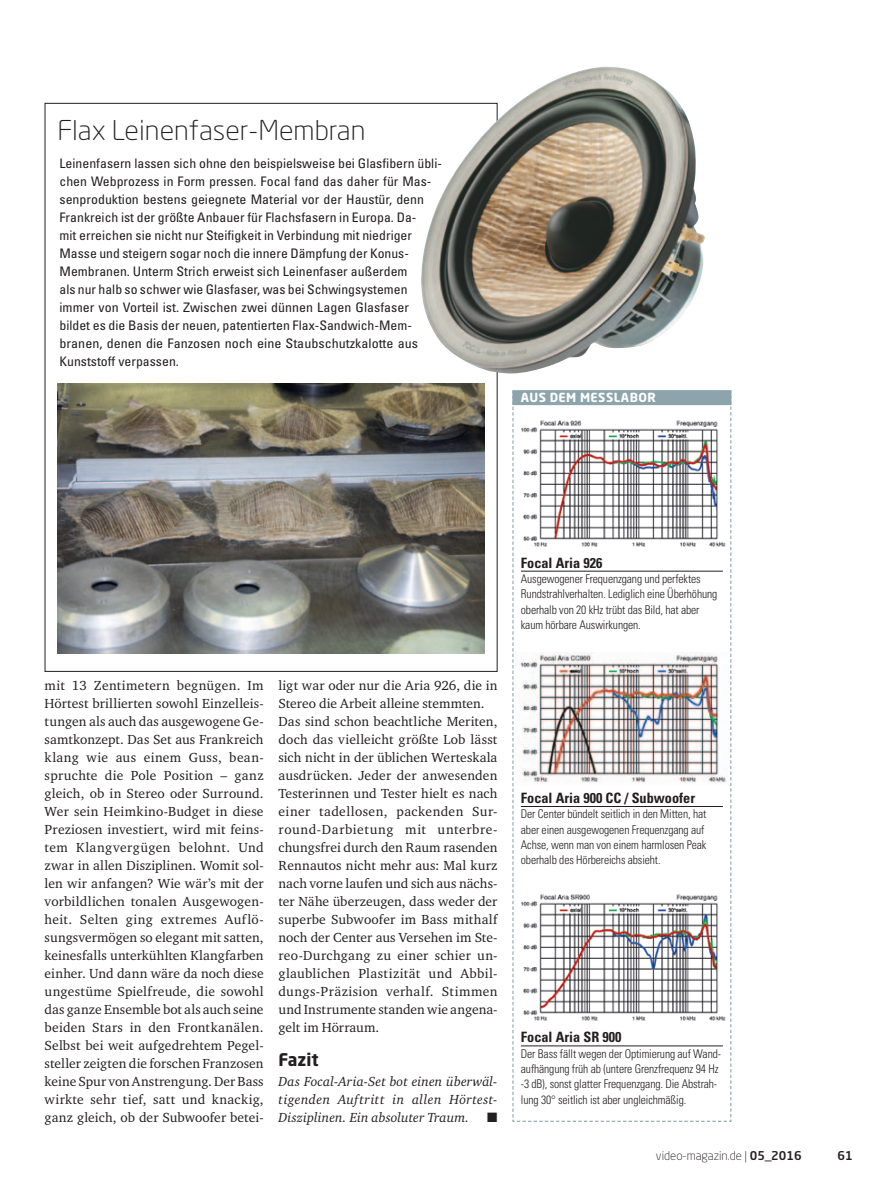
<style>
.page{position:relative;width:893px;height:1191px;background:#fff}
.page>*{position:absolute;margin:0;border:0;box-sizing:border-box;transform-origin:0 0}
.t1{font:300 27px "Neo Sans Std";color:#231f20;scale:1.05 1}
.t2{font:700 17.25px "Neo Sans Std";color:#231f20}
.t3{font:700 condensed 14.25px "Univers LT Std";color:#231f20}
.t4{font:13.5px/18px "Charter ITC";letter-spacing:.015em;color:#231f20;text-align:justify}
.t5{font:italic 13.5px/18px "Charter ITC";letter-spacing:.01em;color:#231f20;text-align:justify}
.t6{font:13.5px "Zapf Dingbats Std";color:#231f20}
.t7{font:condensed 13.2px/18px "Univers LT Std";color:#231f20;scale:1.05 1}
.t8{font:700 12.3px "Neo Sans Std";letter-spacing:.035em;color:#fff}
.t9{font:300 condensed 12px/15.3px "Univers LT Std";letter-spacing:-.01em;color:#231f20}
.t10{font:300 12px "Neo Sans Std";color:#231f20}
.t11{font:500 12px "Neo Sans Std";color:#231f20}
.s1{font-weight:500}
</style>
<div class="page">
<svg style="left:512px;top:390px;width:220px;height:732px"></svg>
<div style="left:512px;top:390px;width:219px;height:15px;background:#8ea4ad"></div>
<hr style="left:521px;top:571px;width:202px;height:1px;background:#231f20">
<hr style="left:521px;top:806px;width:202px;height:1px;background:#231f20">
<hr style="left:521px;top:1045px;width:202px;height:1px;background:#231f20">
<img style="left:516px;top:417px;width:212px;height:133px">
<img style="left:516px;top:653px;width:212px;height:132px">
<img style="left:516px;top:891px;width:212px;height:133px">
<img style="left:57px;top:384px;width:428px;height:270px">
<img style="left:421px;top:67px;width:284px;height:307px">
<h1 class="t1" style="left:57px;top:114px;width:295px">Flax Leinenfaser-Membran</h1>
<p class="t7" style="left:60px;top:154px;width:366px">Leinenfasern lassen sich ohne den beispielsweise bei Glasfibern übli&shy;chen Webprozess in Form pressen. Focal fand das daher für Mas&shy;senproduktion bestens geiegnete Material vor der Haustür, denn Frankreich ist der größte Anbauer für Flachsfasern in Europa. Da-<br>mit erreichen sie nicht nur Steifigkeit in Verbindung mit niedriger Masse und steigern sogar noch die innere Dämpfung der Konus-Membranen. Unterm Strich erweist sich Leinenfaser außerdem<br>als nur halb so schwer wie Glasfaser, was bei Schwingsystemen immer von Vorteil ist. Zwischen zwei dünnen Lagen Glasfaser bildet es die Basis der neuen, patentierten Flax-Sandwich-Mem&shy;branen, denen die Fanzosen noch eine Staubschutzkalotte aus Kunststoff verpassen.</p>
<p class="t8" style="left:521px;top:389px;width:137px">AUS DEM MESSLABOR</p>
<p class="t4" style="left:45px;top:676px;width:221px">mit 13 Zentimetern begnügen. Im Hörtest brillierten sowohl Einzelleis&shy;tungen als auch das ausgewogene Ge&shy;samtkonzept. Das Set aus Frankreich klang wie aus einem Guss, bean&shy;spruchte die Pole Position – ganz gleich, ob in Stereo oder Surround.<br>Wer sein Heimkino-Budget in diese Preziosen investiert, wird mit feins&shy;tem Klangvergügen belohnt. Und zwar in allen Disziplinen. Womit sol&shy;len wir anfangen? Wie wär’s mit der vorbildlichen tonalen Ausgewogen&shy;heit. Selten ging extremes Auflö&shy;sungsvermögen so elegant mit satten, keinesfalls unterkühlten Klangfarben einher. Und dann wäre da noch diese ungestüme Spielfreude, die sowohl das ganze Ensemble bot als auch seine beiden Stars in den Frontkanälen.<br>Selbst bei weit aufgedrehtem Pegel&shy;steller zeigten die forschen Franzosen keine Spur von Anstrengung. Der Bass wirkte sehr tief, satt und knackig, ganz gleich, ob der Subwoofer betei-</p>
<p class="t4" style="left:279px;top:676px;width:220px;text-align:left">ligt war oder nur die Aria 926, die in Stereo die Arbeit alleine stemmten.<br>Das sind schon beachtliche Meriten, doch das vielleicht größte Lob lässt sich nicht in der üblichen Werteskala ausdrücken. Jeder der anwesenden Testerinnen und Tester hielt es nach einer tadellosen, packenden Sur&shy;round-Darbietung mit unterbre&shy;chungsfrei durch den Raum rasenden Rennautos nicht mehr aus: Mal kurz nach vorne laufen und sich aus nächs&shy;ter Nähe überzeugen, dass weder der superbe Subwoofer im Bass mithalf noch der Center aus Versehen im Ste&shy;reo-Durchgang zu einer schier un&shy;glaublichen Plastizität und Abbil&shy;dungs-Präzision verhalf. Stimmen und Instrumente standen wie angena&shy;gelt im Hörraum.</p>
<p class="t2" style="left:279px;top:1049px;width:42px">Fazit</p>
<p class="t5" style="left:279px;top:1072px;width:220px">Das Focal-Aria-Set bot einen überwäl&shy;tigenden Auftritt in allen Hörtest-Disziplinen. Ein absoluter Traum.</p>
<p class="t6" style="left:487px;top:1110px;width:12px">■</p>
<p class="t3" style="left:521px;top:554px;width:83px">Focal Aria 926</p>
<p class="t9" style="left:521px;top:571px;width:198px">Ausgewogener Frequenzgang und perfektes Rundstrahlverhalten. Lediglich eine Überhöhung oberhalb von 20 kHz trübt das Bild, hat aber kaum hörbare Auswirkungen.</p>
<p class="t3" style="left:521px;top:789px;width:176px">Focal Aria 900 CC / Subwoofer</p>
<p class="t9" style="left:521px;top:806px;width:187px">Der Center bündelt seitlich in den Mitten, hat aber einen ausgewogenen Frequenzgang auf Achse, wenn man von einem harmlosen Peak oberhalb des Hörbereichs absieht.</p>
<p class="t3" style="left:521px;top:1028px;width:102px">Focal Aria SR 900</p>
<p class="t9" style="left:521px;top:1045px;width:202px">Der Bass fällt wegen der Optimierung auf Wand&shy;aufhängung früh ab (untere Grenzfrequenz 94 Hz -3 dB), sonst glatter Frequenzgang. Die Abstrah&shy;lung 30° seitlich ist aber ungleichmäßig.</p>
<p class="t10" style="left:656px;top:1148px;width:147px">video-magazin.de | <span class="s1">05_2016</span></p>
<p class="t11" style="left:837px;top:1147px;width:17px">61</p>
</div>
